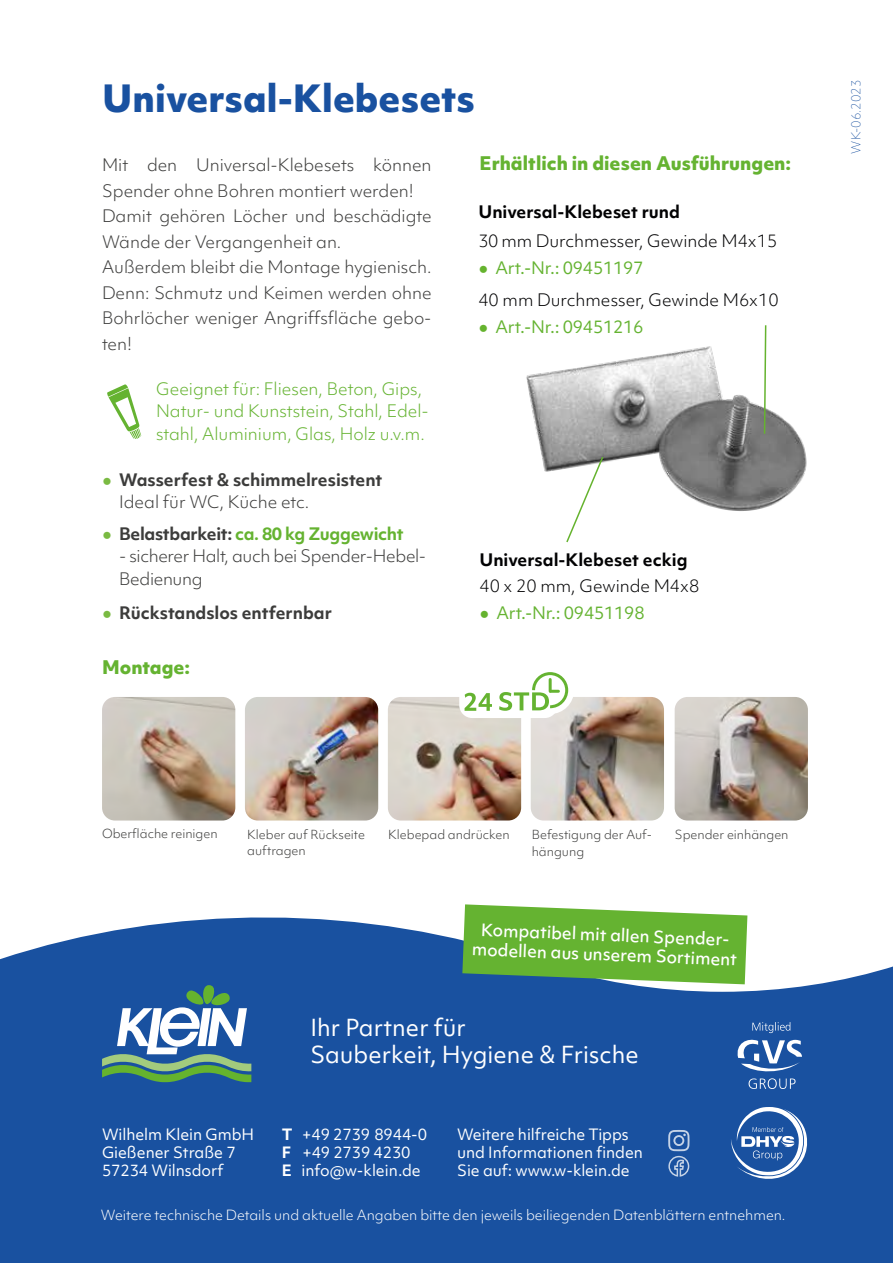
<style>
.page{position:relative;width:893px;height:1263px;background:#fff}
.page>*{position:absolute;margin:0;border:0;box-sizing:border-box;transform-origin:0 0}
.t1{font:800 36px "Objektiv Mk 1";color:#1951a0}
.t2{font:22.5px/27px "Objektiv Mk 1";color:#fff}
.t3{font:800 18px "Objektiv Mk 1";color:#65b331}
.t4{font:300 16.5px/25.5px "Objektiv Mk 1";color:#3c3c3b}
.t5{font:300 16.5px/22.5px "Objektiv Mk 1";color:#65b331}
.t6{font:300 16.5px/31.8px "Objektiv Mk 1";color:#020203}
.t7{font:700 16.5px/22.5px "Objektiv Mk 1";color:#3c3c3b}
.t8{font:700 16.5px "Objektiv Mk 1";color:#020203}
.t9{font:300 16.5px/22.5px "Objektiv Mk 1";letter-spacing:-.02em;color:#3c3c3b}
.t10{font:16.5px "Objektiv Mk 1";letter-spacing:-.01em;color:#65b331}
.t11{font:700 16.5px "Objektiv Mk 1";letter-spacing:-.02em;color:#65b331}
.t12{font:500 16.35px/19.6px "Objektiv Mk 1";color:#fff;text-align:center}
.t13{font:15px/18px "Objektiv Mk 1";letter-spacing:-.005em;color:#fff}
.t14{font:300 13.5px "Objektiv Mk 1";color:#fff}
.t15{font:300 12px/16.5px "Objektiv Mk 1";color:#3c3c3b}
.t16{font:100 12px "Objektiv Mk 1";color:#1951a0}
.s1{font-family:"Arial";font-weight:400;color:#7aba42}
.s2{font-weight:300}
.s3{color:#3c3c3b}
.s4{font-family:"Arial";font-weight:400;color:#65b32e}
.s5{font-weight:400;color:#65b331}
.s6{font-family:"Arial";color:#65b32e}
.s7{font-weight:700}
</style>
<div class="page">
<img style="left:526px;top:346px;width:281px;height:165px">
<div style="left:0;top:915px;width:893px;height:348px;background:#1951a0"></div>
<svg style="left:737px;top:1022px;width:65px;height:67px"></svg>
<svg style="left:731px;top:1107px;width:77px;height:74px"></svg>
<svg style="left:102px;top:985px;width:149px;height:97px"></svg>
<svg style="left:668px;top:1130px;width:22px;height:47px"></svg>
<svg style="left:763px;top:325px;width:4px;height:110px"></svg>
<svg style="left:565px;top:455px;width:40px;height:88px"></svg>
<img style="left:102px;top:697px;width:133px;height:123px">
<img style="left:245px;top:697px;width:133px;height:123px">
<img style="left:388px;top:697px;width:133px;height:123px">
<img style="left:531px;top:697px;width:133px;height:123px">
<img style="left:675px;top:697px;width:133px;height:123px">
<svg style="left:526px;top:666px;width:48px;height:48px"></svg>
<div style="left:459px;top:628px;width:99px;height:90px;background:#fff;border-radius:13px"></div>
<div style="left:532px;top:672px;width:36px;height:36px;border:3px solid #65b331;border-radius:50%"></div>
<svg style="left:499px;top:679px;width:59px;height:32px"></svg>
<svg style="left:462px;top:904px;width:285px;height:80px"></svg>
<svg style="left:107px;top:384px;width:34px;height:55px"></svg>
<svg style="left:465px;top:693px;width:27px;height:18px"></svg>
<h1 class="t1" style="left:102px;top:73px;width:375px">Universal-Klebesets</h1>
<p class="t4" style="left:102px;top:152px;width:331px">Mit den Universal-Klebesets können Spender ohne Bohren montiert werden!<br>Damit gehören Löcher und beschädigte Wände der Vergangenheit an.<br>Außerdem bleibt die Montage hygienisch.<br>Denn: Schmutz und Keimen werden ohne Bohrlöcher weniger Angriffsfläche gebo&shy;ten!</p>
<p class="t5" style="left:156px;top:377px;width:274px">Geeignet für: Fliesen, Beton, Gips,<br>Natur- und Kunststein, Stahl, Edel&shy;stahl, Aluminium, Glas, Holz u.v.m.</p>
<p class="t7" style="left:119px;top:468px;width:265px;text-indent:-17px"><span class="s1">●</span> Wasserfest &amp; schimmelresistent<br><span class="s2">Ideal für WC, Küche etc.</span></p>
<p class="t11" style="left:102px;top:522px;width:303px"><span class="s1">●</span> <span class="s3">Belastbarkeit:</span> ca. 80 kg Zuggewicht</p>
<p class="t9" style="left:119px;top:545px;width:309px">- sicherer Halt, auch bei Spender-Hebel-<br>Bedienung</p>
<p class="t7" style="left:102px;top:601px;width:231px"><span class="s1">●</span> Rückstandslos entfernbar</p>
<p class="t3" style="left:102px;top:654px;width:89px">Montage:</p>
<p class="t3" style="left:479px;top:151px;width:313px">Erhältlich in diesen Ausführungen:</p>
<p class="t8" style="left:478px;top:200px;width:203px">Universal-Klebeset rund</p>
<p class="t6" style="left:478px;top:225px;width:300px">30 mm Durchmesser, Gewinde M4x15</p>
<p class="t6" style="left:478px;top:252px;width:302px"><span class="s4">●</span> <span class="s5">Art.-Nr.: 09451197<br></span>40 mm Durchmesser, Gewinde M6x10</p>
<p class="t10" style="left:478px;top:315px;width:167px"><span class="s6">●</span> Art.-Nr.: 09451216</p>
<p class="t8" style="left:479px;top:548px;width:210px">Universal-Klebeset eckig</p>
<p class="t6" style="left:479px;top:569px;width:221px">40 x 20 mm, Gewinde M4x8</p>
<p class="t10" style="left:479px;top:601px;width:167px"><span class="s6">●</span> Art.-Nr.: 09451198</p>
<p class="t15" style="left:102px;top:825px;width:117px">Oberfläche reinigen</p>
<p class="t15" style="left:247px;top:826px;width:119px">Kleber auf Rückseite auftragen</p>
<p class="t15" style="left:388px;top:826px;width:123px">Klebepad andrücken</p>
<p class="t15" style="left:532px;top:826px;width:122px">Befestigung der Auf&shy;hängung</p>
<p class="t15" style="left:675px;top:826px;width:115px">Spender einhängen</p>
<p class="t12" style="left:473px;top:920px;width:267px;rotate:2deg">Kompatibel mit allen Spender&shy;modellen aus unserem Sortiment</p>
<h2 class="t2" style="left:310px;top:1013px;width:330px">Ihr Partner für<br>Sauberkeit, Hygiene &amp; Frische</h2>
<p class="t13" style="left:102px;top:1125px;width:154px">Wilhelm Klein GmbH<br>Gießener Straße 7<br>57234 Wilnsdorf</p>
<p class="t13" style="left:282px;top:1125px;width:147px"><span class="s7">T</span> +49 2739 8944-0<br><span class="s7">F</span> +49 2739 4230<br><span class="s7">E</span> info@w-klein.de</p>
<p class="t13" style="left:457px;top:1125px;width:187px">Weitere hilfreiche Tipps und Informationen finden<br>Sie auf: www.w-klein.de</p>
<p class="t14" style="left:101px;top:1206px;width:686px">Weitere technische Details und aktuelle Angaben bitte den jeweils beiliegenden Datenblättern entnehmen.</p>
<p class="t16" style="left:848px;top:153px;width:75px;rotate:-90deg">WK-06.2023</p>
</div>
